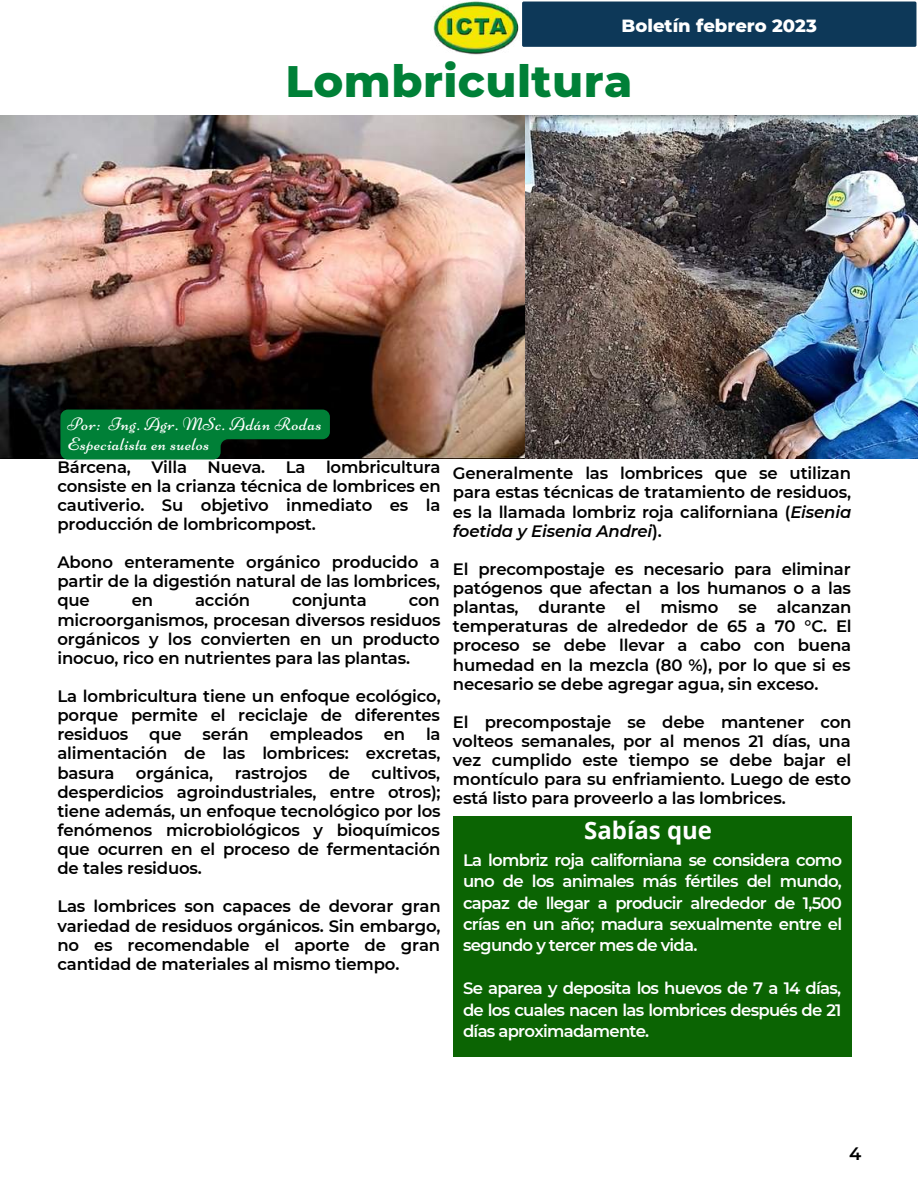
<style>
.page{position:relative;width:918px;height:1188px;background:#fff}
.page>*{position:absolute;margin:0;border:0;box-sizing:border-box;transform-origin:0 0}
.t1{font:800 45px "Montserrat";letter-spacing:.01em;color:#008037}
.t2{font:700 24px "Open Sans";color:#fff}
.t3{font:18px/20.2px "Niconne";letter-spacing:.03em;color:#fff}
.t4{font:800 18px "Montserrat";color:#fff}
.t5{font:600 18px "Montserrat";color:#000}
.t6{font:600 16.5px/19.2px "Montserrat";letter-spacing:-.01em;color:#000;text-align:justify}
.t7{font:600 16.5px/21.3px "Montserrat";letter-spacing:-.045em;color:#fff;text-align:justify}
.s1{font-style:italic}
</style>
<div class="page">
<div style="left:522px;top:1px;width:395px;height:46px;background:#0d3858"></div>
<img style="left:433px;top:1px;width:86px;height:54px">
<div style="left:453px;top:816px;width:399px;height:240px;background:#0b6403"></div>
<img style="left:0;top:115px;width:918px;height:343px">
<svg style="left:60px;top:410px;width:270px;height:50px;background:#036c30"></svg>
<p class="t4" style="left:622px;top:14px;width:197px">Boletín febrero 2023</p>
<h1 class="t1" style="left:286px;top:54px;width:348px">Lombricultura</h1>
<p class="t3" style="left:68px;top:414px;width:256px">Por: Ing. Agr. MSc. Adán Rodas<br>Especialista en suelos</p>
<p class="t6" style="left:57px;top:457px;width:385px">Bárcena, Villa Nueva. La lombricultura consiste en la crianza técnica de lombrices en cautiverio. Su objetivo inmediato es la producción de lombricompost.</p>
<p class="t6" style="left:57px;top:553px;width:384px">Abono enteramente orgánico producido a partir de la digestión natural de las lombrices, que</p>
<p class="t6" style="left:132px;top:591px;width:23px">en</p>
<p class="t6" style="left:195px;top:591px;width:57px">acción</p>
<p class="t6" style="left:292px;top:591px;width:76px">conjunta</p>
<p class="t6" style="left:57px;top:591px;width:385px;text-indent:351px">con microorganismos, procesan diversos residuos orgánicos y los convierten en un producto inocuo, rico en nutrientes para las plantas.</p>
<p class="t6" style="left:57px;top:687px;width:385px">La lombricultura tiene un enfoque ecológico, porque permite el reciclaje de diferentes residuos</p>
<p class="t6" style="left:149px;top:725px;width:34px">que</p>
<p class="t6" style="left:203px;top:725px;width:48px">serán</p>
<p class="t6" style="left:270px;top:725px;width:95px">empleados</p>
<p class="t6" style="left:384px;top:725px;width:23px">en</p>
<p class="t6" style="left:57px;top:725px;width:385px;text-indent:369px">la alimentación de las lombrices: excretas, basura</p>
<p class="t6" style="left:57px;top:763px;width:385px;text-indent:314px">cultivos, desperdicios agroindustriales, entre otros); tiene además, un enfoque tecnológico por los fenómenos microbiológicos y bioquímicos que ocurren en el proceso de fermentación de tales residuos.</p>
<p class="t6" style="left:57px;top:897px;width:385px">Las lombrices son capaces de devorar gran variedad de residuos orgánicos. Sin embargo, no es recomendable el aporte de gran cantidad de materiales al mismo tiempo.</p>
<p class="t6" style="left:136px;top:763px;width:79px">orgánica,</p>
<p class="t6" style="left:235px;top:763px;width:74px">rastrojos</p>
<p class="t6" style="left:329px;top:763px;width:23px">de</p>
<p class="t6" style="left:453px;top:464px;width:400px">Generalmente las lombrices que se utilizan para estas técnicas de tratamiento de residuos, es la llamada lombriz roja californiana (<span class="s1">Eisenia foetida y Eisenia Andrei</span>).</p>
<p class="t6" style="left:453px;top:559px;width:400px">El precompostaje es necesario para eliminar patógenos que afectan a los humanos o a las plantas, durante el mismo se alcanzan temperaturas de alrededor de 65 a 70 °C. El proceso se debe llevar a cabo con buena humedad en la mezcla (80 %), por lo que si es necesario se debe agregar agua, sin exceso.</p>
<p class="t6" style="left:453px;top:712px;width:400px">El precompostaje se debe mantener con volteos semanales, por al menos 21 días, una vez cumplido este tiempo se debe bajar el montículo para su enfriamiento. Luego de esto está listo para proveerlo a las lombrices.</p>
<h2 class="t2" style="left:584px;top:813px;width:129px">Sabías que</h2>
<p class="t7" style="left:463px;top:849px;width:381px">La lombriz roja californiana se considera como uno de los animales más fértiles del mundo, capaz de llegar a producir alrededor de 1,500 crías en un año; madura sexualmente entre el segundo y tercer mes de vida.</p>
<p class="t7" style="left:463px;top:978px;width:380px">Se aparea y deposita los huevos de 7 a 14 días, de los cuales nacen las lombrices después de 21 días aproximadamente.</p>
<p class="t5" style="left:849px;top:1142px;width:14px">4</p>
</div>
